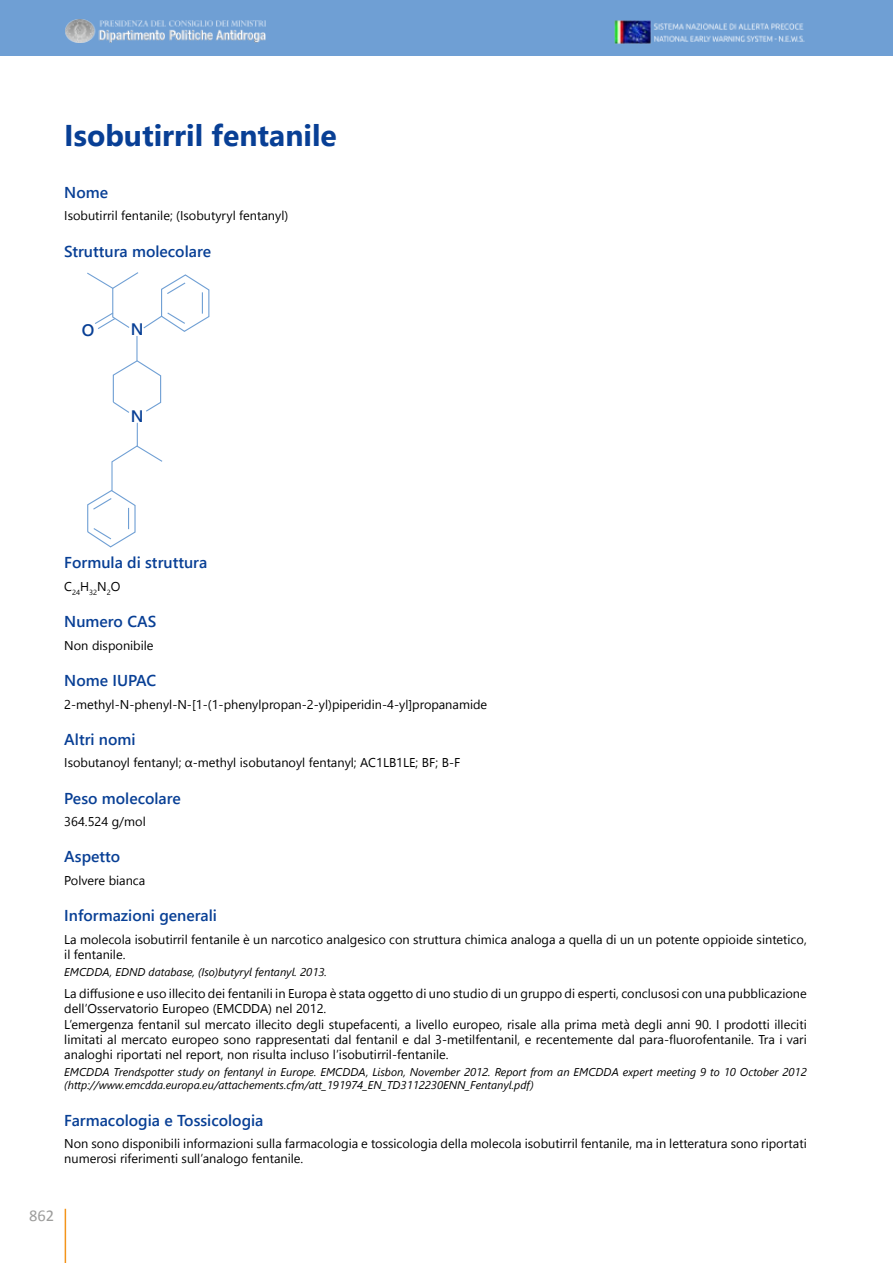
<style>
.page{position:relative;width:893px;height:1263px;background:#fff}
.page>*{position:absolute;margin:0;border:0;box-sizing:border-box;transform-origin:0 0}
.t1{font:700 30px "Segoe UI";color:#083f95}
.t2{font:600 16.65px "Segoe UI";color:#083f95}
.t3{font:16.5px "Calibri";color:#9d9d9c}
.t4{font:600 15.75px "Segoe UI";color:#083f95}
.t5{font:12.75px/15.3px "Segoe UI";color:#000}
.t6{font:italic 11.25px/13.5px "Segoe UI";color:#000}
.t7{font:7.5px "Segoe UI";color:#000}
</style>
<div class="page">
<div style="left:0;top:0;width:893px;height:55px;background:#6f9fd4"></div>
<hr style="left:65px;top:1209px;width:1px;height:54px;background:#f3941b">
<img style="left:66px;top:19px;width:199px;height:24px">
<img style="left:614px;top:20px;width:191px;height:24px">
<hr style="left:136px;top:336px;width:2px;height:25px;background:#6f9fd4">
<svg style="left:87px;top:423px;width:76px;height:125px"></svg>
<svg style="left:112px;top:359px;width:50px;height:54px"></svg>
<svg style="left:87px;top:272px;width:123px;height:60px"></svg>
<h1 class="t1" style="left:64px;top:113px;width:274px">Isobutirril fentanile</h1>
<p class="t4" style="left:64px;top:180px;width:45px">Nome</p>
<p class="t5" style="left:64px;top:208px;width:225px">Isobutirril fentanile; (Isobutyryl fentanyl)</p>
<p class="t4" style="left:64px;top:239px;width:148px">Struttura molecolare</p>
<h2 class="t2" style="left:82px;top:317px;width:14px">O</h2>
<h2 class="t2" style="left:131px;top:316px;width:14px">N</h2>
<h2 class="t2" style="left:131px;top:404px;width:14px">N</h2>
<p class="t4" style="left:64px;top:551px;width:144px">Formula di struttura</p>
<p class="t7" style="left:64px;top:587px;width:58px"><sup>C</sup>24<sup>H</sup>32<sup>N</sup>2<sup>O</sup></p>
<p class="t4" style="left:64px;top:610px;width:93px">Numero CAS</p>
<p class="t5" style="left:64px;top:637px;width:91px">Non disponibile</p>
<p class="t4" style="left:64px;top:668px;width:94px">Nome IUPAC</p>
<p class="t5" style="left:64px;top:696px;width:424px">2-methyl-N-phenyl-N-[1-(1-phenylpropan-2-yl)piperidin-4-yl]propanamide</p>
<p class="t4" style="left:64px;top:727px;width:73px">Altri nomi</p>
<p class="t5" style="left:64px;top:755px;width:397px">Isobutanoyl fentanyl; α-methyl isobutanoyl fentanyl; AC1LB1LE; BF; B-F</p>
<p class="t4" style="left:64px;top:786px;width:118px">Peso molecolare</p>
<p class="t5" style="left:64px;top:813px;width:83px">364.524 g/mol</p>
<p class="t4" style="left:64px;top:845px;width:57px">Aspetto</p>
<p class="t5" style="left:64px;top:872px;width:83px">Polvere bianca</p>
<p class="t4" style="left:64px;top:904px;width:154px">Informazioni generali</p>
<p class="t5" style="left:64px;top:931px;width:744px">La molecola isobutirril fentanile è un narcotico analgesico con struttura chimica analoga a quella di un un potente oppioide sintetico, il fentanile.</p>
<p class="t6" style="left:64px;top:964px;width:264px">EMCDDA, EDND database, (Iso)butyryl fentanyl. 2013.</p>
<p class="t5" style="left:64px;top:985px;width:744px">La diffusione e uso illecito dei fentanili in Europa è stata oggetto di uno studio di un gruppo di esperti, conclusosi con una pubblicazione dell’Osservatorio Europeo (EMCDDA) nel 2012.<br>L’emergenza fentanil sul mercato illecito degli stupefacenti, a livello europeo, risale alla prima metà degli anni 90. I prodotti illeciti limitati al mercato europeo sono rappresentati dal fentanil e dal 3-metilfentanil, e recentemente dal para-fluorofentanile. Tra i vari analoghi riportati nel report, non risulta incluso l’isobutirril-fentanile.</p>
<p class="t6" style="left:64px;top:1064px;width:744px">EMCDDA Trendspotter study on fentanyl in Europe. EMCDDA, Lisbon, November 2012. Report from an EMCDDA expert meeting 9 to 10 October 2012 (http://www.emcdda.europa.eu/attachements.cfm/att_191974_EN_TD3112230ENN_Fentanyl.pdf)</p>
<p class="t4" style="left:64px;top:1108px;width:201px">Farmacologia e Tossicologia</p>
<p class="t5" style="left:64px;top:1135px;width:744px">Non sono disponibili informazioni sulla farmacologia e tossicologia della molecola isobutirril fentanile, ma in letteratura sono riportati numerosi riferimenti sull’analogo fentanile.</p>
<p class="t3" style="left:29px;top:1205px;width:27px">862</p>
</div>
